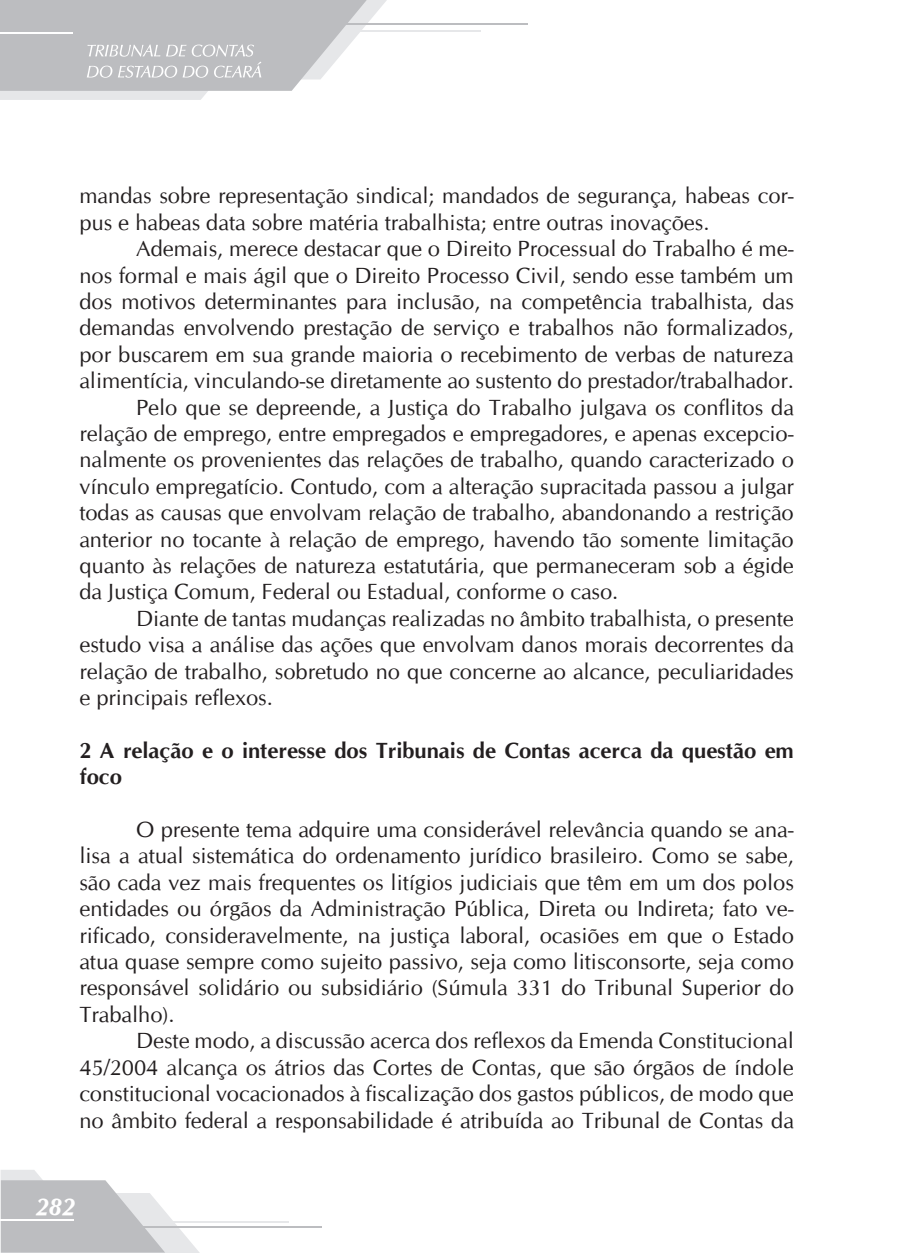
<style>
.page{position:relative;width:913px;height:1253px;background:#fff}
.page>*{position:absolute;margin:0;border:0;box-sizing:border-box;transform-origin:0 0}
.t1{font:italic 700 24px "CG Omega";color:#fff}
.t2{font:22px/26.4px "CG Omega";color:#231f20;text-align:justify}
.t3{font:700 22px/26.4px "CG Omega";color:#231f20}
</style>
<div class="page">
<hr style="left:228px;top:30px;width:252px;height:1px;background:#e6e7e9">
<hr style="left:275px;top:23px;width:253px;height:2px;background:#bcbdc0">
<hr style="left:36px;top:1221px;width:252px;height:2px;background:#e6e7e9">
<svg style="left:1px;top:1170px;width:199px;height:83px"></svg>
<hr style="left:69px;top:1226px;width:253px;height:2px;background:#bcbdc0">
<hr style="left:0;top:1219px;width:74px;height:2px;background:#fff">
<svg style="left:0;top:0;width:387px;height:100px"></svg>
<p class="t2" style="left:79px;top:183px;width:716px">mandas sobre representação sindical; mandados de segurança, habeas cor&shy;pus e habeas data sobre matéria trabalhista; entre outras inovações.</p>
<p class="t2" style="left:136px;top:236px;width:659px">Ademais, merece destacar que o Direito Processual do Trabalho é me-</p>
<p class="t2" style="left:79px;top:262px;width:716px">nos formal e mais ágil que o Direito Processo Civil, sendo esse também um</p>
<p class="t2" style="left:79px;top:289px;width:716px">dos motivos determinantes para inclusão, na competência trabalhista, das</p>
<p class="t2" style="left:79px;top:315px;width:716px">demandas envolvendo prestação de serviço e trabalhos não formalizados,</p>
<p class="t2" style="left:79px;top:341px;width:716px">por buscarem em sua grande maioria o recebimento de verbas de natureza</p>
<p class="t2" style="left:79px;top:368px;width:716px">alimentícia, vinculando-se diretamente ao sustento do prestador/trabalhador.</p>
<p class="t2" style="left:136px;top:394px;width:659px">Pelo que se depreende, a Justiça do Trabalho julgava os conflitos da</p>
<p class="t2" style="left:79px;top:421px;width:716px">relação de emprego, entre empregados e empregadores, e apenas excepcio-</p>
<p class="t2" style="left:79px;top:447px;width:716px">nalmente os provenientes das relações de trabalho, quando caracterizado o</p>
<p class="t2" style="left:79px;top:473px;width:716px">vínculo empregatício. Contudo, com a alteração supracitada passou a julgar</p>
<p class="t2" style="left:79px;top:500px;width:716px">todas as causas que envolvam relação de trabalho, abandonando a restrição</p>
<p class="t2" style="left:79px;top:526px;width:716px">anterior no tocante à relação de emprego, havendo tão somente limitação</p>
<p class="t2" style="left:79px;top:553px;width:716px">quanto às relações de natureza estatutária, que permaneceram sob a égide</p>
<p class="t2" style="left:79px;top:579px;width:540px">da Justiça Comum, Federal ou Estadual, conforme o caso.</p>
<p class="t2" style="left:136px;top:605px;width:659px">Diante de tantas mudanças realizadas no âmbito trabalhista, o presente</p>
<p class="t2" style="left:79px;top:632px;width:716px">estudo visa a análise das ações que envolvam danos morais decorrentes da</p>
<p class="t2" style="left:79px;top:658px;width:716px">relação de trabalho, sobretudo no que concerne ao alcance, peculiaridades</p>
<p class="t2" style="left:79px;top:685px;width:195px">e principais reflexos.</p>
<p class="t3" style="left:79px;top:737px;width:716px">2 A relação e o interesse dos Tribunais de Contas acerca da questão em foco</p>
<p class="t2" style="left:79px;top:817px;width:716px;text-indent:57px">O presente tema adquire uma considerável relevância quando se ana&shy;lisa a atual sistemática do ordenamento jurídico brasileiro. Como se sabe, são cada vez mais frequentes os litígios judiciais que têm em um dos polos entidades ou órgãos da Administração Pública, Direta ou Indireta; fato ve&shy;rificado, consideravelmente, na justiça laboral, ocasiões em que o Estado atua quase sempre como sujeito passivo, seja como litisconsorte, seja como responsável solidário ou subsidiário (Súmula 331 do Tribunal Superior do Trabalho).</p>
<p class="t2" style="left:79px;top:1028px;width:716px;text-indent:57px">Deste modo, a discussão acerca dos reflexos da Emenda Constitucional 45/2004 alcança os átrios das Cortes de Contas, que são órgãos de índole constitucional vocacionados à fiscalização dos gastos públicos, de modo que no âmbito federal a responsabilidade é atribuída ao Tribunal de Contas da</p>
<p class="t1" style="left:35px;top:1192px;width:41px">282</p>
</div>
